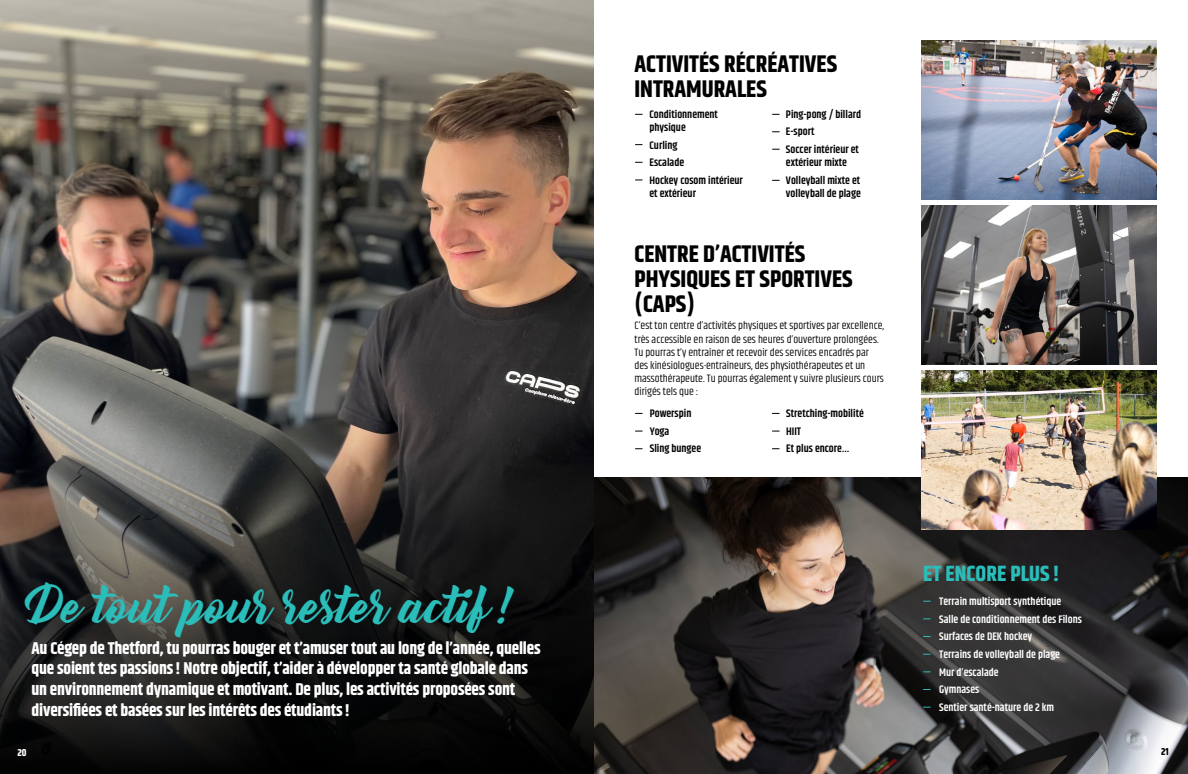
<style>
.page{position:relative;width:1188px;height:774px;background:#fff}
.page>*{position:absolute;margin:0;border:0;box-sizing:border-box;transform-origin:0 0}
.t1{font:46px "Bernadette";color:#2bbdb9}
.t2{font:700 24px/25px "Khand";color:#000}
.t3{font:700 22px "Khand";color:#2bbdb9}
.t4{font:700 17px/20.6px "Khand";letter-spacing:-.01em;color:#fff}
.t5{font:11px/13.2px "Khand";color:#000}
.t6{font:600 11px/17.7px "Khand";color:#000}
.t7{font:600 11px/17.7px "Khand";color:#fff}
.t8{font:700 10px "Khand";color:#fff}
.t9{font:700 10px "Khand";color:#000}
</style>
<div class="page">
<img style="left:594px;top:478px;width:594px;height:296px">
<img style="left:0;top:0;width:594px;height:364px">
<img style="left:921px;top:371px;width:235px;height:159px">
<img style="left:921px;top:206px;width:235px;height:158px">
<img style="left:921px;top:40px;width:235px;height:159px">
<svg style="left:0;top:364px;width:594px;height:410px;background:#2f2e2d"></svg>
<h2 class="t2" style="left:634px;top:52px;width:204px">ACTIVITÉS RÉCRÉATIVES<br>INTRAMURALES</h2>
<p class="t6" style="left:650px;top:108px;width:70px;line-height:13.2px">Conditionnement physique</p>
<p class="t6" style="left:650px;top:137px;width:95px">Curling<br>Escalade<br>Hockey cosom intérieur</p>
<p class="t6" style="left:650px;top:185px;width:48px">et extérieur</p>
<p class="t6" style="left:786px;top:106px;width:77px">Ping-pong / billard<br>E-sport<br>Soccer intérieur et</p>
<p class="t6" style="left:786px;top:154px;width:76px">extérieur mixte<br>Volleyball mixte et</p>
<p class="t6" style="left:786px;top:185px;width:76px">volleyball de plage</p>
<h2 class="t2" style="left:634px;top:242px;width:220px">CENTRE D’ACTIVITÉS<br>PHYSIQUES ET SPORTIVES (CAPS)</h2>
<p class="t5" style="left:634px;top:320px;width:251px">C’est ton centre d’activités physiques et sportives par excellence, très accessible en raison de ses heures d’ouverture prolongées.<br>Tu pourras t’y entraîner et recevoir des services encadrés par des kinésiologues-entraîneurs, des physiothérapeutes et un massothérapeute. Tu pourras également y suivre plusieurs cours dirigés tels que :</p>
<h1 class="t1" style="left:32px;top:569px;width:491px">De tout pour rester actif!</h1>
<p class="t4" style="left:32px;top:639px;width:511px">Au Cégep de Thetford, tu pourras bouger et t’amuser tout au long de l’année, quelles que soient tes passions! Notre objectif, t’aider à développer ta santé globale dans un environnement dynamique et motivant. De plus, les activités proposées sont diversifiées et basées sur les intérêts des étudiants!</p>
<p class="t6" style="left:650px;top:405px;width:53px">Powerspin<br>Yoga<br>Sling bungee</p>
<p class="t6" style="left:786px;top:405px;width:79px">Stretching-mobilité<br>HIIT<br>Et plus encore…</p>
<h3 class="t3" style="left:923px;top:558px;width:138px">ET ENCORE PLUS !</h3>
<p class="t7" style="left:939px;top:593px;width:144px">Terrain multisport synthétique<br>Salle de conditionnement des Filons<br>Surfaces de DEK hockey<br>Terrains de volleyball de plage<br>Mur d’escalade<br>Gymnases<br>Sentier santé-nature de 2 km</p>
<p class="t8" style="left:17px;top:745px;width:11px">20</p>
<p class="t9" style="left:1161px;top:744px;width:9px">21</p>
</div>
